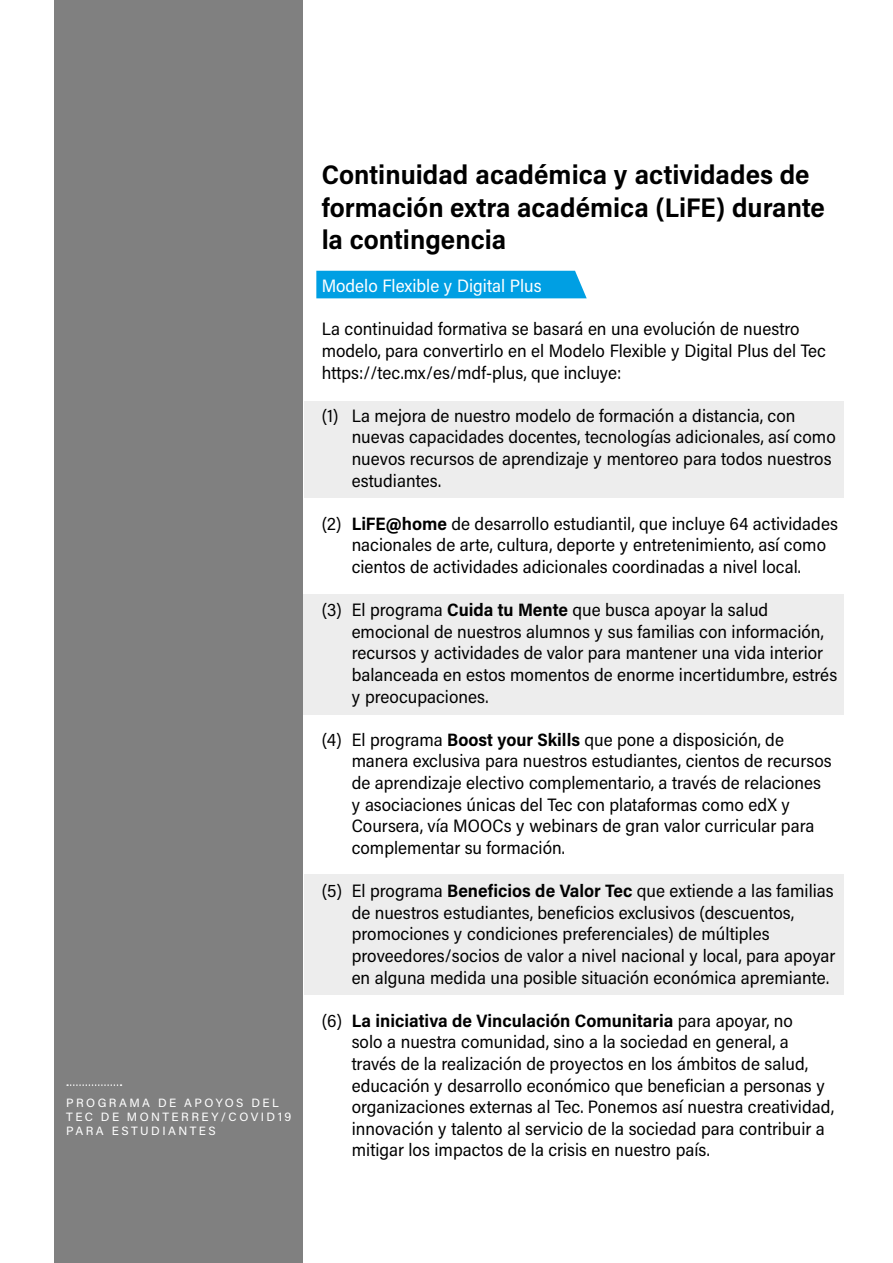
<style>
.page{position:relative;width:893px;height:1263px;background:#fff}
.page>*{position:absolute;margin:0;border:0;box-sizing:border-box;transform-origin:0 0}
.t1{font:27px/32.4px "Acumin Variable Concept";letter-spacing:.03em;color:#000}
.t2{font:18px/21.6px "Acumin Variable Concept";letter-spacing:-.005em;color:#000}
.t3{font:18px "Acumin Variable Concept";letter-spacing:-.005em;color:#fff}
.t4{font:12px/14.4px "Acumin Variable Concept";letter-spacing:.215em;color:#fff}
</style>
<div class="page">
<div style="left:316px;top:271px;width:271px;height:27px;background:#009fe3"></div>
<div style="left:304px;top:401px;width:539px;height:96px;background:#ededed"></div>
<div style="left:303px;top:594px;width:540px;height:120px;background:#ededed"></div>
<div style="left:304px;top:874px;width:539px;height:121px;background:#ededed"></div>
<div style="left:55px;top:0;width:248px;height:1263px;background:#808080"></div>
<svg style="left:67px;top:1084px;width:55px;height:2px"></svg>
<p class="t4" style="left:66px;top:1095px;width:226px">PROGRAMA DE APOYOS DEL<br>TEC DE MONTERREY/COVID19<br>PARA ESTUDIANTES</p>
<h1 class="t1" style="left:322px;top:158px;width:504px">Continuidad académica y actividades de formación extra académica (LiFE) durante la contingencia</h1>
<p class="t3" style="left:322px;top:274px;width:222px">Modelo Flexible y Digital Plus</p>
<p class="t2" style="left:322px;top:318px;width:506px">La continuidad formativa se basará en una evolución de nuestro modelo, para convertirlo en el Modelo Flexible y Digital Plus del Tec https://tec.mx/es/mdf-plus, que incluye:</p>
<p class="t2" style="left:352px;top:404px;width:486px;text-indent:-30px">(1) La mejora de nuestro modelo de formación a distancia, con nuevas capacidades docentes, tecnologías adicionales, así como nuevos recursos de aprendizaje y mentoreo para todos nuestros estudiantes.</p>
<p class="t2" style="left:352px;top:512px;width:488px;text-indent:-30px">(2) LiFE@home de desarrollo estudiantil, que incluye 64 actividades nacionales de arte, cultura, deporte y entretenimiento, así como cientos de actividades adicionales coordinadas a nivel local.</p>
<p class="t2" style="left:352px;top:598px;width:487px;text-indent:-30px">(3) El programa Cuida tu Mente que busca apoyar la salud emocional de nuestros alumnos y sus familias con información, recursos y actividades de valor para mantener una vida interior balanceada en estos momentos de enorme incertidumbre, estrés y preocupaciones.</p>
<p class="t2" style="left:352px;top:728px;width:482px;text-indent:-30px">(4) El programa Boost your Skills que pone a disposición, de manera exclusiva para nuestros estudiantes, cientos de recursos de aprendizaje electivo complementario, a través de relaciones y asociaciones únicas del Tec con plataformas como edX y Coursera, vía MOOCs y webinars de gran valor curricular para complementar su formación.</p>
<p class="t2" style="left:352px;top:879px;width:485px;text-indent:-30px">(5) El programa Beneficios de Valor Tec que extiende a las familias de nuestros estudiantes, beneficios exclusivos (descuentos, promociones y condiciones preferenciales) de múltiples proveedores/socios de valor a nivel nacional y local, para apoyar en alguna medida una posible situación económica apremiante.</p>
<p class="t2" style="left:352px;top:1009px;width:484px;text-indent:-30px">(6) La iniciativa de Vinculación Comunitaria para apoyar, no<br>solo a nuestra comunidad, sino a la sociedad en general, a través de la realización de proyectos en los ámbitos de salud, educación y desarrollo económico que benefician a personas y organizaciones externas al Tec. Ponemos así nuestra creatividad, innovación y talento al servicio de la sociedad para contribuir a mitigar los impactos de la crisis en nuestro país.</p>
</div>
